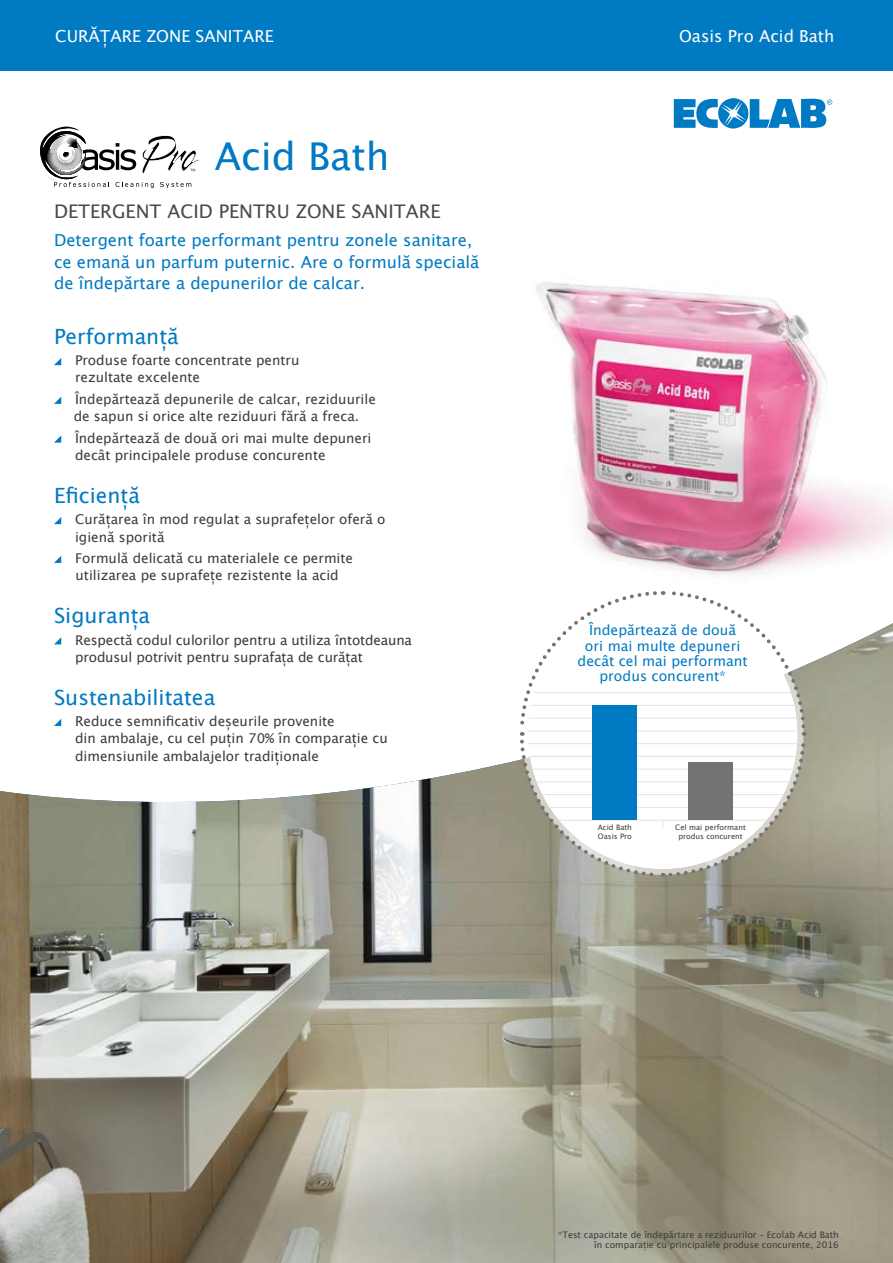
<style>
.page{position:relative;width:893px;height:1263px;background:#fff}
.page>*{position:absolute;margin:0;border:0;box-sizing:border-box;transform-origin:0 0}
.t1{font:38.4px "Lucida Grande";color:#007ac2}
.t2{font:21px "Lucida Grande";color:#007ac2}
.t3{font:18.75px "Lucida Grande";color:#4a4a49}
.t4{font:16.5px/21.1px "Lucida Grande";color:#007ac2}
.t5{font:16.5px "Lucida Grande";color:#fff}
.t6{font:13.95px/15.3px "Lucida Grande";color:#007ac2;text-align:center}
.t7{font:13.5px/17.2px "Lucida Grande";color:#3c3c3b}
.t8{font:9px/10.8px "Lucida Grande";color:#3c3c3b;text-align:right}
.t9{font:7.5px/9px "Lucida Grande";color:#3c3c3b}
</style>
<div class="page">
<div style="left:0;top:0;width:893px;height:70px;background:#007ac2"></div>
<svg style="left:54px;top:358px;width:7px;height:7px"></svg>
<svg style="left:54px;top:397px;width:7px;height:7px"></svg>
<svg style="left:54px;top:435px;width:7px;height:8px"></svg>
<svg style="left:54px;top:517px;width:7px;height:7px"></svg>
<svg style="left:54px;top:556px;width:7px;height:7px"></svg>
<img style="left:536px;top:282px;width:357px;height:294px">
<img style="left:0;top:623px;width:893px;height:640px">
<svg style="left:674px;top:98px;width:158px;height:31px"></svg>
<svg style="left:40px;top:127px;width:160px;height:61px"></svg>
<svg style="left:518px;top:591px;width:289px;height:288px"></svg>
<p class="t5" style="left:55px;top:26px;width:220px">CURĂȚARE ZONE SANITARE</p>
<p class="t5" style="left:679px;top:26px;width:157px">Oasis Pro Acid Bath</p>
<p class="t1" style="left:215px;top:135px;width:176px">Acid Bath</p>
<p class="t3" style="left:54px;top:201px;width:388px">DETERGENT ACID PENTRU ZONE SANITARE</p>
<p class="t4" style="left:54px;top:230px;width:427px">Detergent foarte performant pentru zonele sanitare, ce emană un parfum puternic. Are o formulă specială de îndepărtare a depunerilor de calcar.</p>
<h2 class="t2" style="left:54px;top:324px;width:126px">Performanță</h2>
<p class="t7" style="left:75px;top:352px;width:226px">Produse foarte concentrate pentru rezultate excelente</p>
<p class="t7" style="left:74px;top:391px;width:304px">Îndepărtează depunerile de calcar, reziduurile de sapun si orice alte reziduuri fără a freca.</p>
<p class="t7" style="left:75px;top:429px;width:298px">Îndepărtează de două ori mai multe depuneri decât principalele produse concurente</p>
<h2 class="t2" style="left:54px;top:483px;width:87px">Eficiență</h2>
<p class="t7" style="left:75px;top:511px;width:312px">Curățarea în mod regulat a suprafețelor oferă o igienă sporită</p>
<p class="t7" style="left:75px;top:550px;width:280px">Formulă delicată cu materialele ce permite utilizarea pe suprafețe rezistente la acid</p>
<h2 class="t2" style="left:54px;top:603px;width:98px">Siguranța</h2>
<p class="t7" style="left:75px;top:631px;width:339px">Respectă codul culorilor pentru a utiliza întotdeauna produsul potrivit pentru suprafața de curățat</p>
<h2 class="t2" style="left:54px;top:685px;width:163px">Sustenabilitatea</h2>
<p class="t7" style="left:75px;top:713px;width:314px">Reduce semnificativ deșeurile provenite<br>din ambalaje, cu cel puțin 70% în comparație cu dimensiunile ambalajelor tradiționale</p>
<p class="t6" style="left:578px;top:623px;width:172px">Îndepărtează de două<br>ori mai multe depuneri decât cel mai performant produs concurent*</p>
<p class="t9" style="left:598px;top:823px;width:36px">Acid Bath<br>Oasis Pro</p>
<p class="t9" style="left:675px;top:823px;width:72px;text-align:center">Cel mai performant produs concurent</p>
<p class="t8" style="left:558px;top:1229px;width:282px">*Test capacitate de îndepărtare a reziduurilor – Ecolab Acid Bath în comparație cu principalele produse concurente, 2016</p>
</div>
